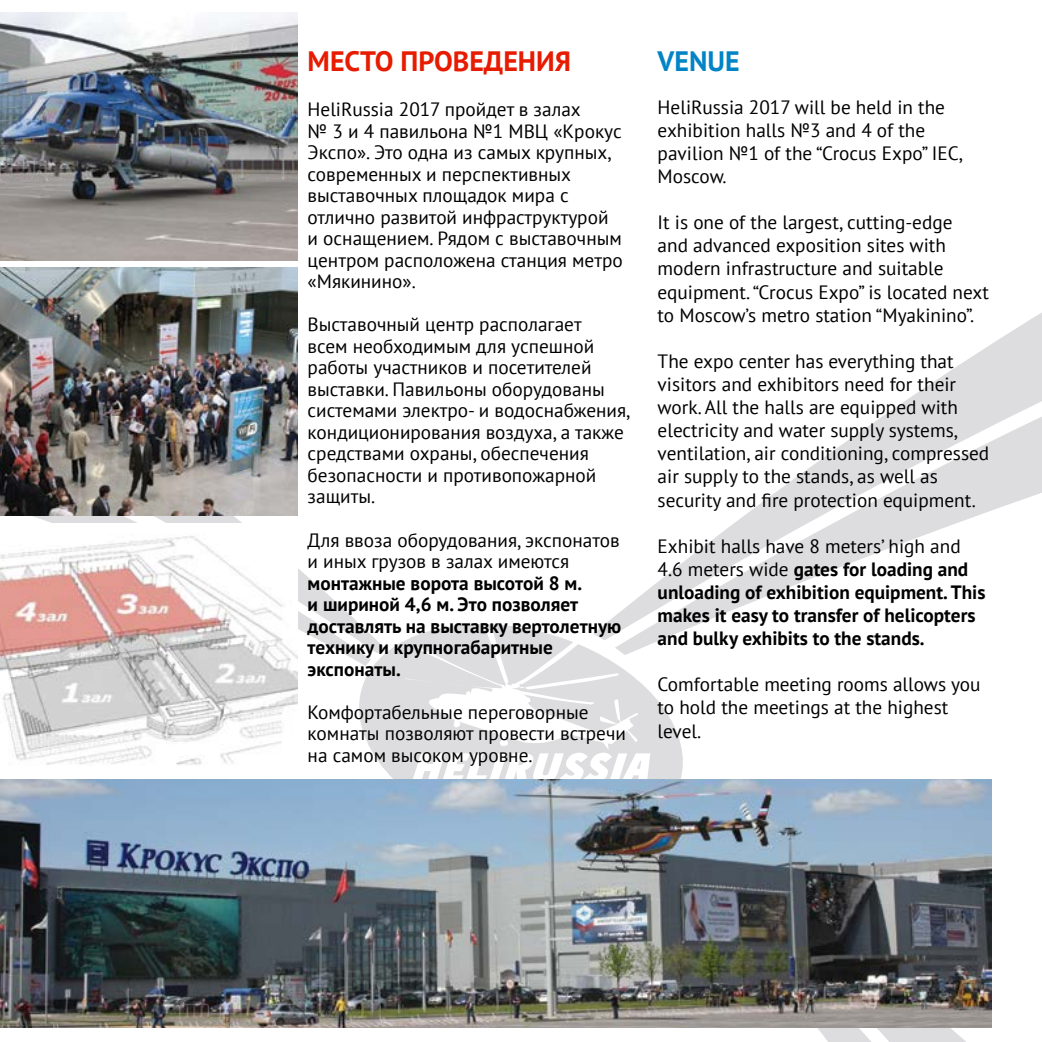
<style>
.page{position:relative;width:1042px;height:1042px;background:#fff}
.page>*{position:absolute;margin:0;border:0;box-sizing:border-box;transform-origin:0 0}
.t1{font:700 28px "PT Sans";color:#e61b00}
.t2{font:700 28px "PT Sans";color:#0084c5}
.t3{font:19.25px/21.5px "PT Sans";color:#000}
.t4{font:700 19.25px/21.5px "PT Sans";color:#000}
.s1{font-weight:400}
</style>
<div class="page">
<svg style="left:345px;top:624px;width:350px;height:156px;fill:#dddddf"></svg>
<svg style="left:615px;top:640px;width:80px;height:15px"></svg>
<svg style="left:33px;top:350px;width:351px;height:303px"></svg>
<svg style="left:818px;top:1028px;width:148px;height:14px;fill:#dddddf"></svg>
<svg style="left:593px;top:312px;width:449px;height:328px"></svg>
<img style="left:0;top:780px;width:992px;height:248px">
<img style="left:0;top:523px;width:297px;height:242px">
<img style="left:0;top:268px;width:297px;height:248px">
<img style="left:0;top:12px;width:297px;height:248px">
<h1 class="t1" style="left:308px;top:43px;width:265px">МЕСТО ПРОВЕДЕНИЯ</h1>
<p class="t3" style="left:308px;top:98px;width:317px">HeliRussia 2017 пройдет в залах<br>№ 3 и 4 павильона №1 МВЦ «Крокус<br>Экспо». Это одна из самых крупных, современных и перспективных выставочных площадок мира с отлично развитой инфраструктурой и оснащением. Рядом с выставочным центром расположена станция метро «Мякинино».</p>
<p class="t3" style="left:308px;top:313px;width:324px">Выставочный центр располагает<br>всем необходимым для успешной работы участников и посетителей выставки. Павильоны оборудованы системами электро- и водоснабжения, кондиционирования воздуха, а также средствами охраны, обеспечения безопасности и противопожарной защиты.</p>
<p class="t3" style="left:308px;top:528px;width:313px">Для ввоза оборудования, экспонатов и иных грузов в залах имеются</p>
<p class="t4" style="left:308px;top:572px;width:315px">монтажные ворота высотой 8 м.<br>и шириной 4,6 м. Это позволяет доставлять на выставку вертолетную технику и крупногабаритные экспонаты.</p>
<p class="t3" style="left:308px;top:701px;width:320px">Комфортабельные переговорные комнаты позволяют провести встречи на самом высоком уровне.</p>
<h1 class="t2" style="left:657px;top:43px;width:84px">VENUE</h1>
<p class="t3" style="left:657px;top:95px;width:307px;line-height:23.1px">HeliRussia 2017 will be held in the exhibition halls №3 and 4 of the pavilion №1 of the “Crocus Expo” IEC,<br>Moscow.</p>
<p class="t3" style="left:657px;top:210px;width:333px;line-height:23.1px">It is one of the largest, cutting-edge<br>and advanced exposition sites with modern infrastructure and suitable equipment. “Crocus Expo” is located next to Moscow’s metro station “Myakinino”.</p>
<p class="t3" style="left:657px;top:349px;width:333px;line-height:23.1px">The expo center has everything that visitors and exhibitors need for their work. All the halls are equipped with electricity and water supply systems, ventilation, air conditioning, compressed air supply to the stands, as well as security and fire protection equipment.</p>
<p class="t4" style="left:657px;top:534px;width:329px;line-height:23.1px"><span class="s1">Exhibit halls have 8 meters’ high and 4.6 meters wide</span> gates for loading and unloading of exhibition equipment. This makes it easy to transfer of helicopters and bulky exhibits to the stands.</p>
<p class="t3" style="left:657px;top:672px;width:324px;line-height:23.1px">Comfortable meeting rooms allows you to hold the meetings at the highest level.</p>
</div>
